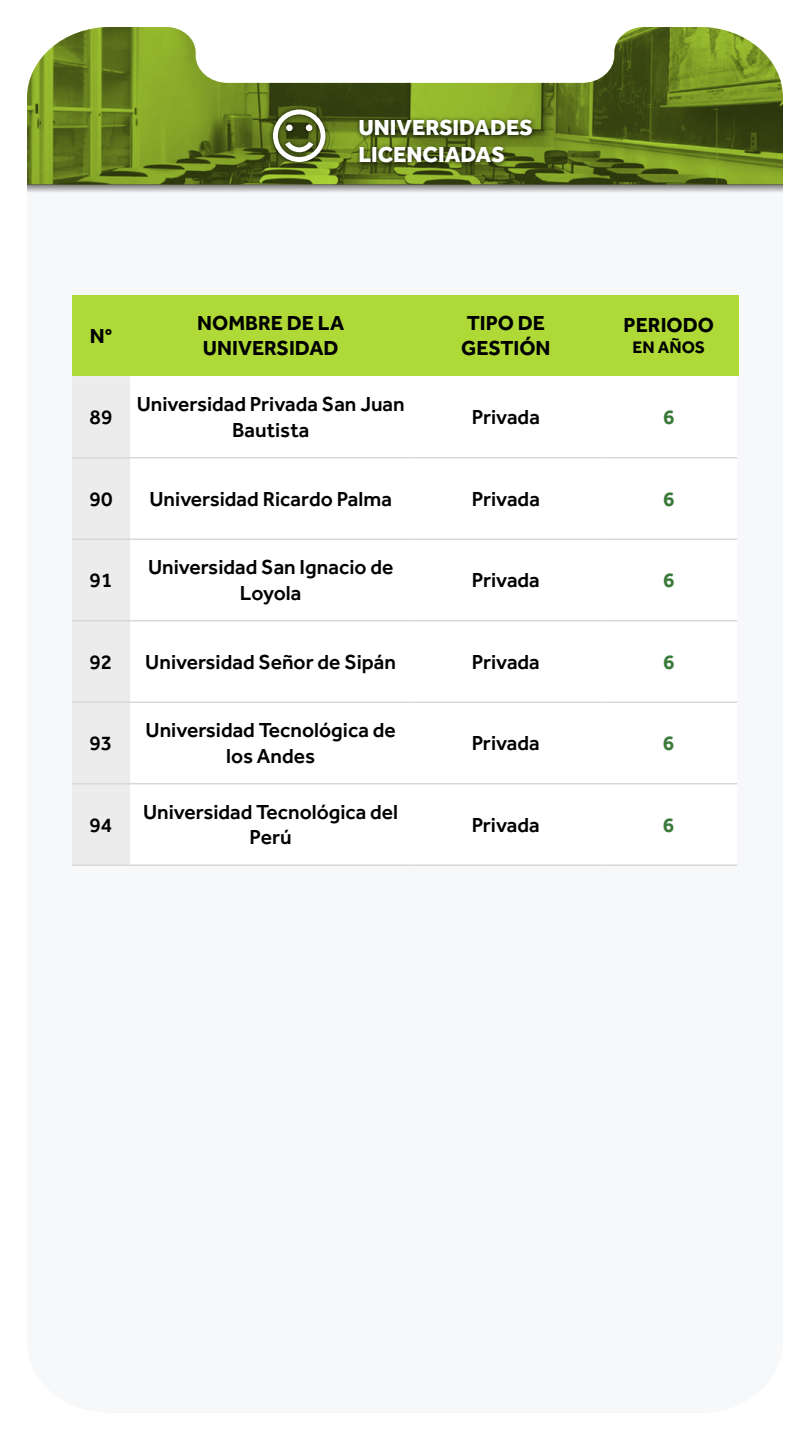
<style>
.page{position:relative;width:810px;height:1440px;background:#fff}
.page>*{position:absolute;margin:0;border:0;box-sizing:border-box;transform-origin:0 0}
.t1{font:800 22.5px/27px "Effra";color:#fff}
.t2{font:500 21px/25.2px "Effra";color:#000;text-align:center}
.t3{font:700 21px/25.2px "Effra";color:#000}
.t4{font:700 21px "Effra";color:#3a7a38}
.t5{font:700 17.25px "Effra";color:#000}
</style>
<div class="page">
<img style="left:27px;top:27px;width:756px;height:157px">
<div style="left:72px;top:376px;width:58px;height:489px;background:#ececec"></div>
<svg style="left:130px;top:621px;width:607px;height:244px"></svg>
<hr style="left:72px;top:538px;width:58px;height:2px;background:#d8d8d8">
<hr style="left:130px;top:538px;width:281px;height:2px;background:#d8d8d8">
<hr style="left:411px;top:538px;width:189px;height:2px;background:#d8d8d8">
<hr style="left:600px;top:538px;width:137px;height:2px;background:#d8d8d8">
<hr style="left:72px;top:620px;width:58px;height:1px;background:#d8d8d8">
<hr style="left:130px;top:620px;width:281px;height:1px;background:#d8d8d8">
<hr style="left:411px;top:620px;width:189px;height:1px;background:#d8d8d8">
<hr style="left:600px;top:620px;width:137px;height:1px;background:#d8d8d8">
<hr style="left:72px;top:701px;width:58px;height:2px;background:#d8d8d8">
<hr style="left:130px;top:701px;width:281px;height:2px;background:#d8d8d8">
<hr style="left:411px;top:701px;width:189px;height:2px;background:#d8d8d8">
<hr style="left:600px;top:701px;width:137px;height:2px;background:#d8d8d8">
<hr style="left:72px;top:783px;width:58px;height:1px;background:#d8d8d8">
<hr style="left:130px;top:783px;width:281px;height:1px;background:#d8d8d8">
<hr style="left:411px;top:783px;width:189px;height:1px;background:#d8d8d8">
<hr style="left:600px;top:783px;width:137px;height:1px;background:#d8d8d8">
<hr style="left:72px;top:865px;width:58px;height:1px;background:#d8d8d8">
<hr style="left:130px;top:865px;width:281px;height:1px;background:#d8d8d8">
<hr style="left:411px;top:865px;width:189px;height:1px;background:#d8d8d8">
<hr style="left:600px;top:865px;width:137px;height:1px;background:#d8d8d8">
<hr style="left:72px;top:457px;width:58px;height:2px;background:#d8d8d8">
<hr style="left:130px;top:457px;width:281px;height:2px;background:#d8d8d8">
<hr style="left:411px;top:457px;width:189px;height:2px;background:#d8d8d8">
<hr style="left:600px;top:457px;width:137px;height:2px;background:#d8d8d8">
<div style="left:268px;top:105px;width:62px;height:62px;background:#000;opacity:.75"></div>
<svg style="left:273px;top:110px;width:53px;height:52px"></svg>
<div style="left:356px;top:115px;width:181px;height:53px;background:#000;opacity:.75"></div>
<svg style="left:27px;top:184px;width:756px;height:9px;background:#b1b3b0"></svg>
<div style="left:72px;top:295px;width:667px;height:81px;background:#afd936"></div>
<p class="t1" style="left:358px;top:113px;width:176px">UNIVERSIDADES<br>LICENCIADAS</p>
<p class="t3" style="left:90px;top:322px;width:24px">N°</p>
<p class="t2" style="left:90px;top:404px;width:24px">89</p>
<p class="t3" style="left:197px;top:310px;width:148px">NOMBRE DE LA<br>UNIVERSIDAD</p>
<p class="t3" style="left:461px;top:310px;width:91px">TIPO DE<br>GESTIÓN</p>
<p class="t3" style="left:624px;top:312px;width:92px">PERIODO</p>
<p class="t5" style="left:632px;top:337px;width:74px">EN AÑOS</p>
<p class="t2" style="left:137px;top:391px;width:269px">Universidad Privada San Juan<br>Bautista</p>
<p class="t2" style="left:472px;top:404px;width:70px">Privada</p>
<p class="t4" style="left:663px;top:404px;width:13px">6</p>
<p class="t2" style="left:90px;top:486px;width:24px">90</p>
<p class="t2" style="left:149px;top:486px;width:244px">Universidad Ricardo Palma</p>
<p class="t2" style="left:472px;top:486px;width:70px">Privada</p>
<p class="t4" style="left:663px;top:486px;width:13px">6</p>
<p class="t2" style="left:90px;top:567px;width:24px">91</p>
<p class="t2" style="left:148px;top:554px;width:247px">Universidad San Ignacio de<br>Loyola</p>
<p class="t2" style="left:472px;top:567px;width:70px">Privada</p>
<p class="t4" style="left:663px;top:567px;width:13px">6</p>
<p class="t2" style="left:90px;top:649px;width:24px">92</p>
<p class="t2" style="left:145px;top:649px;width:252px">Universidad Señor de Sipán</p>
<p class="t2" style="left:472px;top:649px;width:70px">Privada</p>
<p class="t4" style="left:663px;top:649px;width:13px">6</p>
<p class="t2" style="left:90px;top:730px;width:24px">93</p>
<p class="t2" style="left:90px;top:812px;width:24px">94</p>
<p class="t2" style="left:146px;top:717px;width:252px">Universidad Tecnológica de los Andes</p>
<p class="t2" style="left:143px;top:799px;width:257px">Universidad Tecnológica del<br>Perú</p>
<p class="t2" style="left:472px;top:730px;width:70px">Privada</p>
<p class="t4" style="left:663px;top:730px;width:13px">6</p>
<p class="t2" style="left:472px;top:812px;width:70px">Privada</p>
<p class="t4" style="left:663px;top:812px;width:13px">6</p>
</div>
